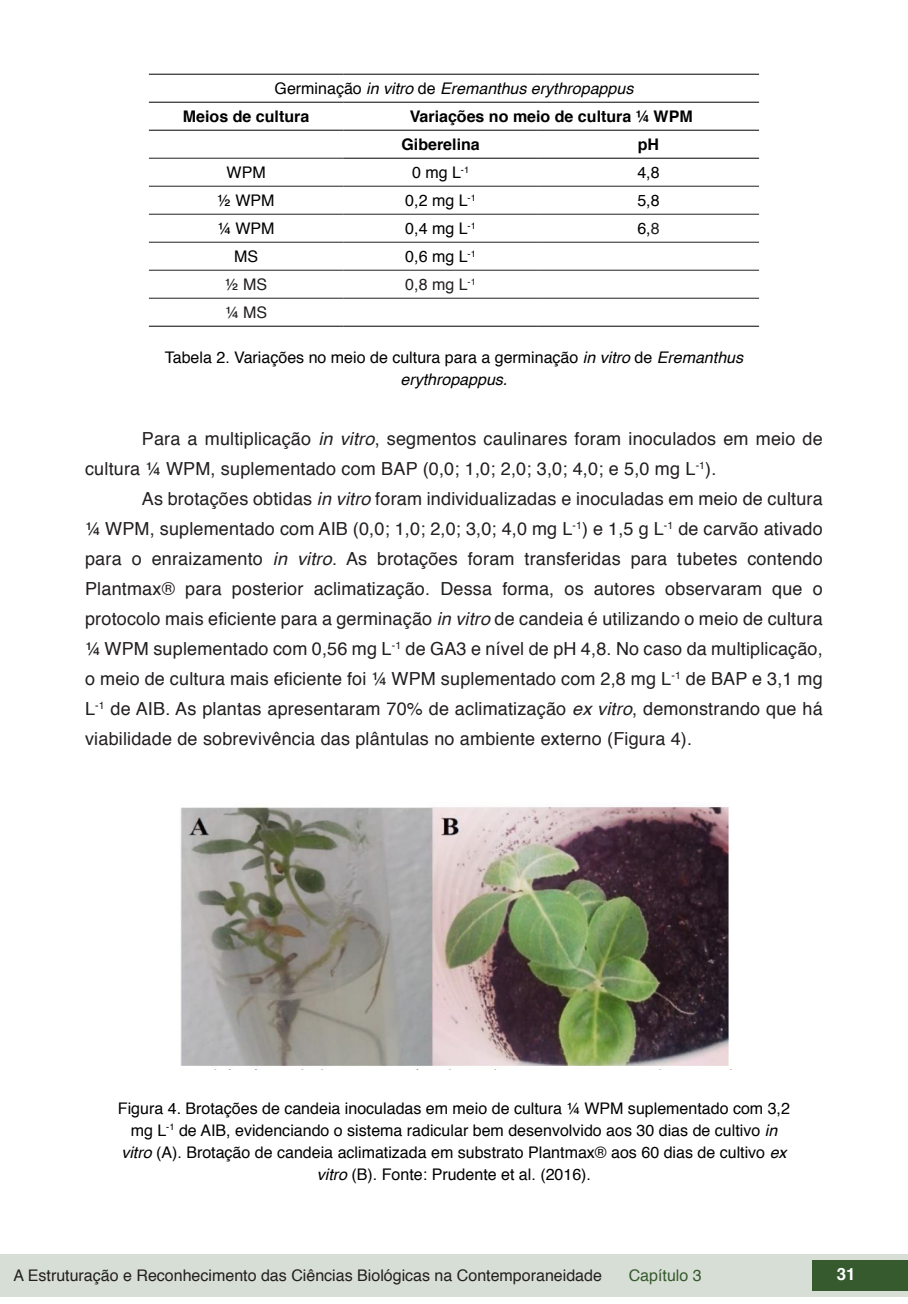
<style>
.page{position:relative;width:908px;height:1304px;background:#fff}
.page>*{position:absolute;margin:0;border:0;box-sizing:border-box;transform-origin:0 0}
.t1{font:18px/30px "Helvetica";letter-spacing:.01em;color:#231f20}
.t2{font:700 16.8px "Helvetica";color:#fff}
.t3{font:16px/22px "Helvetica";color:#000;text-align:center}
.t4{font:16px "Helvetica";color:#231f20}
.t5{font:italic 16px/28px "Helvetica";color:#000}
.t6{font:700 16px/28px "Helvetica";color:#000}
.t7{font:16px "Helvetica";color:#36592e}
.s1{font-style:normal}
.s2{font-weight:700;font-style:normal}
.s3{color:#231f20}
.s4{font-style:italic}
</style>
<div class="page">
<div style="left:0;top:1254px;width:906px;height:43px;background:#d7ded5"></div>
<div style="left:812px;top:1261px;width:95px;height:30px;background:#36592e"></div>
<hr style="left:149px;top:74px;width:194px;height:1px;background:#000">
<hr style="left:343px;top:74px;width:194px;height:1px;background:#000">
<hr style="left:537px;top:74px;width:221px;height:1px;background:#000">
<hr style="left:149px;top:102px;width:194px;height:1px;background:#000">
<hr style="left:343px;top:102px;width:194px;height:1px;background:#000">
<hr style="left:537px;top:102px;width:221px;height:1px;background:#000">
<hr style="left:149px;top:130px;width:194px;height:1px;background:#000">
<hr style="left:343px;top:130px;width:194px;height:1px;background:#000">
<hr style="left:537px;top:130px;width:221px;height:1px;background:#000">
<hr style="left:343px;top:158px;width:194px;height:1px;background:#000">
<hr style="left:537px;top:158px;width:221px;height:1px;background:#000">
<hr style="left:149px;top:326px;width:194px;height:1px;background:#000">
<hr style="left:343px;top:326px;width:194px;height:1px;background:#000">
<hr style="left:537px;top:326px;width:221px;height:1px;background:#000">
<hr style="left:149px;top:158px;width:194px;height:1px;background:#231f20">
<hr style="left:149px;top:186px;width:194px;height:1px;background:#231f20">
<hr style="left:343px;top:186px;width:194px;height:1px;background:#231f20">
<hr style="left:537px;top:186px;width:221px;height:1px;background:#231f20">
<hr style="left:149px;top:214px;width:194px;height:1px;background:#231f20">
<hr style="left:343px;top:214px;width:194px;height:1px;background:#231f20">
<hr style="left:537px;top:214px;width:221px;height:1px;background:#231f20">
<hr style="left:149px;top:242px;width:194px;height:1px;background:#231f20">
<hr style="left:343px;top:242px;width:194px;height:1px;background:#231f20">
<hr style="left:537px;top:242px;width:221px;height:1px;background:#231f20">
<hr style="left:149px;top:270px;width:194px;height:1px;background:#231f20">
<hr style="left:343px;top:270px;width:194px;height:1px;background:#231f20">
<hr style="left:537px;top:270px;width:221px;height:1px;background:#231f20">
<hr style="left:149px;top:298px;width:194px;height:1px;background:#231f20">
<hr style="left:343px;top:298px;width:194px;height:1px;background:#231f20">
<hr style="left:537px;top:298px;width:221px;height:1px;background:#231f20">
<img style="left:180px;top:807px;width:549px;height:262px">
<p class="t5" style="left:183px;top:75px;width:451px;text-indent:92px"><span class="s1">Germinação</span> in vitro <span class="s1">de</span> Eremanthus erythropappus<br><span class="s2">Meios de cultura</span></p>
<p class="t6" style="left:401px;top:103px;width:293px;text-indent:8px">Variações no meio de cultura ¼ WPM<br>Giberelina</p>
<p class="t6" style="left:637px;top:131px;width:23px">pH</p>
<p class="t3" style="left:226px;top:162px;width:41px">WPM</p>
<p class="t3" style="left:412px;top:162px;width:59px">0 mg L<sup>-1</sup></p>
<p class="t3" style="left:637px;top:162px;width:24px">4,8</p>
<p class="t3" style="left:217px;top:190px;width:58px">½ WPM</p>
<p class="t3" style="left:405px;top:190px;width:72px">0,2 mg L<sup>-1</sup></p>
<p class="t3" style="left:637px;top:190px;width:24px">5,8</p>
<p class="t3" style="left:217px;top:218px;width:58px">¼ WPM</p>
<p class="t3" style="left:405px;top:218px;width:72px">0,4 mg L<sup>-1</sup></p>
<p class="t3" style="left:637px;top:218px;width:24px">6,<span class="s3">8</span></p>
<p class="t3" style="left:234px;top:246px;width:25px">MS</p>
<p class="t3" style="left:405px;top:246px;width:72px">0,6 mg L<sup>-1</sup></p>
<p class="t4" style="left:225px;top:272px;width:43px">½ MS</p>
<p class="t4" style="left:405px;top:272px;width:72px">0,8 mg L<sup>-1</sup></p>
<p class="t4" style="left:225px;top:300px;width:43px">¼ MS</p>
<p class="t3" style="left:165px;top:347px;width:579px">Tabela 2. Variações no meio de cultura para a germinação <span class="s4">in vitro</span> de <span class="s4">Eremanthus erythropappus.</span></p>
<p class="t1" style="left:85px;top:425px;width:738px;text-indent:57px">Para a multiplicação <span class="s4">in vitro</span>, segmentos caulinares foram inoculados em meio de cultura ¼ WPM, suplementado com BAP (0,0; 1,0; 2,0; 3,0; 4,0; e 5,0 mg L<sup>-1</sup>).</p>
<p class="t1" style="left:85px;top:485px;width:738px;text-align:justify;text-indent:57px">As brotações obtidas <span class="s4">in vitro</span> foram individualizadas e inoculadas em meio de cultura ¼ WPM, suplementado com AIB (0,0; 1,0; 2,0; 3,0; 4,0 mg L<sup>-1</sup>) e 1,5 g L<sup>-1</sup> de carvão ativado para o enraizamento <span class="s4">in vitro</span>. As brotações foram transferidas para tubetes contendo Plantmax® para posterior aclimatização. Dessa forma, os autores observaram que o protocolo mais eficiente para a germinação <span class="s4">in vitro</span> de candeia é utilizando o meio de cultura ¼ WPM suplementado com 0,56 mg L<sup>-1</sup> de GA3 e nível de pH 4,8. No caso da multiplicação, o meio de cultura mais eficiente foi ¼ WPM suplementado com 2,8 mg L<sup>-1</sup> de BAP e 3,1 mg L<sup>-1</sup> de AIB. As plantas apresentaram 70% de aclimatização <span class="s4">ex vitro</span>, demonstrando que há viabilidade de sobrevivência das plântulas no ambiente externo (Figura 4).</p>
<p class="t3" style="left:118px;top:1098px;width:673px">Figura 4. Brotações de candeia inoculadas em meio de cultura ¼ WPM suplementado com 3,2 mg L<sup>-1</sup> de AIB, evidenciando o sistema radicular bem desenvolvido aos 30 dias de cultivo <span class="s4">in vitro</span> (A). Brotação de candeia aclimatizada em substrato Plantmax® aos 60 dias de cultivo <span class="s4">ex vitro</span> (B). Fonte: Prudente et al. (2016).</p>
<p class="t4" style="left:14px;top:1263px;width:589px">A Estruturação e Reconhecimento das Ciências Biológicas na Contemporaneidade</p>
<p class="t7" style="left:628px;top:1263px;width:74px">Capítulo 3</p>
<p class="t2" style="left:836px;top:1261px;width:20px">31</p>
</div>
